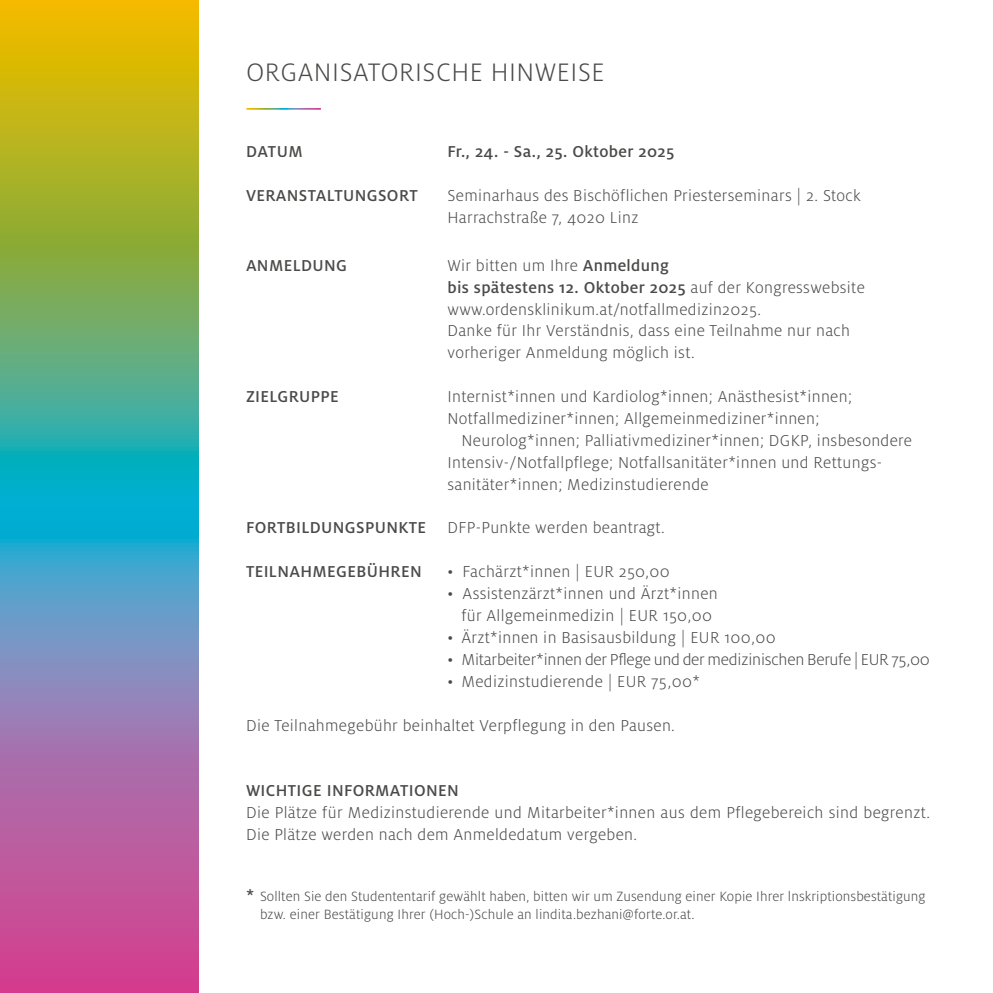
<style>
.page{position:relative;width:993px;height:993px;background:#fff}
.page>*{position:absolute;margin:0;border:0;box-sizing:border-box;transform-origin:0 0}
.t1{font:300 28px "Milo OT";letter-spacing:.02em;color:#4a4a49}
.t2{font:300 17.5px/21.9px "Milo OT";letter-spacing:.02em;color:#4a4a49}
.t3{font:500 17.5px "Milo OT";letter-spacing:.02em;color:#4a4a49}
.t4{font:300 17.5px "Milo OT";letter-spacing:-.01em;color:#4a4a49}
.t5{font:300 14.88px/17.5px "Milo OT";letter-spacing:.01em;color:#4a4a49}
.s1{font-weight:500}
.s2{font-weight:500;font-size:17.5px}
</style>
<div class="page">
<svg style="left:0;top:0;width:198px;height:992px;background:#8a9480"></svg>
<h1 class="t1" style="left:246px;top:57px;width:360px">ORGANISATORISCHE HINWEISE</h1>
<p class="t3" style="left:246px;top:142px;width:58px">DATUM</p>
<p class="t3" style="left:447px;top:142px;width:228px">Fr., 24. - Sa., 25. Oktober 2025</p>
<p class="t3" style="left:246px;top:185px;width:173px">VERANSTALTUNGSORT</p>
<p class="t2" style="left:447px;top:184px;width:415px">Seminarhaus des Bischöflichen Priesterseminars | 2. Stock<br>Harrachstraße 7, 4020 Linz</p>
<p class="t3" style="left:246px;top:255px;width:103px">ANMELDUNG</p>
<p class="t2" style="left:447px;top:254px;width:419px">Wir bitten um Ihre <span class="s1">Anmeldung<br>bis spätestens 12. Oktober 2025</span> auf der Kongresswebsite www.ordensklinikum.at/notfallmedizin2025.<br>Danke für Ihr Verständnis, dass eine Teilnahme nur nach vorheriger Anmeldung möglich ist.</p>
<p class="t3" style="left:246px;top:387px;width:94px">ZIELGRUPPE</p>
<p class="t2" style="left:447px;top:386px;width:406px">Internist*innen und Kardiolog*innen; Anästhesist*innen;<br>Notfallmediziner*innen; Allgemeinmediziner*innen;</p>
<p class="t2" style="left:447px;top:429px;width:466px;text-indent:14px">Neurolog*innen; Palliativmediziner*innen; DGKP, insbesondere<br>Intensiv-/Notfallpflege; Notfallsanitäter*innen und Rettungs&shy;sanitäter*innen; Medizinstudierende</p>
<p class="t2" style="left:246px;top:517px;width:420px"><span class="s1">FORTBILDUNGSPUNKTE</span> DFP-Punkte werden beantragt.</p>
<p class="t3" style="left:246px;top:562px;width:177px">TEILNAHMEGEBÜHREN</p>
<p class="t2" style="left:447px;top:561px;width:224px">• Fachärzt*innen | EUR 250,00</p>
<p class="t2" style="left:447px;top:582px;width:272px;text-align:center">• Assistenzärzt*innen und Ärzt*innen für Allgemeinmedizin | EUR 150,00</p>
<p class="t2" style="left:447px;top:626px;width:330px">• Ärzt*innen in Basisausbildung | EUR 100,00</p>
<p class="t4" style="left:447px;top:649px;width:484px">• Mitarbeiter*innen der Pflege und der medizinischen Berufe | EUR 75,00</p>
<p class="t2" style="left:447px;top:670px;width:254px">• Medizinstudierende | EUR 75,00*</p>
<p class="t2" style="left:246px;top:714px;width:430px">Die Teilnahmegebühr beinhaltet Verpflegung in den Pausen.</p>
<p class="t3" style="left:246px;top:780px;width:214px">WICHTIGE INFORMATIONEN</p>
<p class="t2" style="left:246px;top:801px;width:685px">Die Plätze für Medizinstudierende und Mitarbeiter*innen aus dem Pflegebereich sind begrenzt.<br>Die Plätze werden nach dem Anmeldedatum vergeben.</p>
<p class="t5" style="left:260px;top:887px;width:667px;text-indent:-14px"><span class="s2">*</span> Sollten Sie den Studententarif gewählt haben, bitten wir um Zusendung einer Kopie Ihrer lnskriptionsbestätigung bzw. einer Bestätigung Ihrer (Hoch-)Schule an lindita.bezhani@forte.or.at.</p>
</div>
